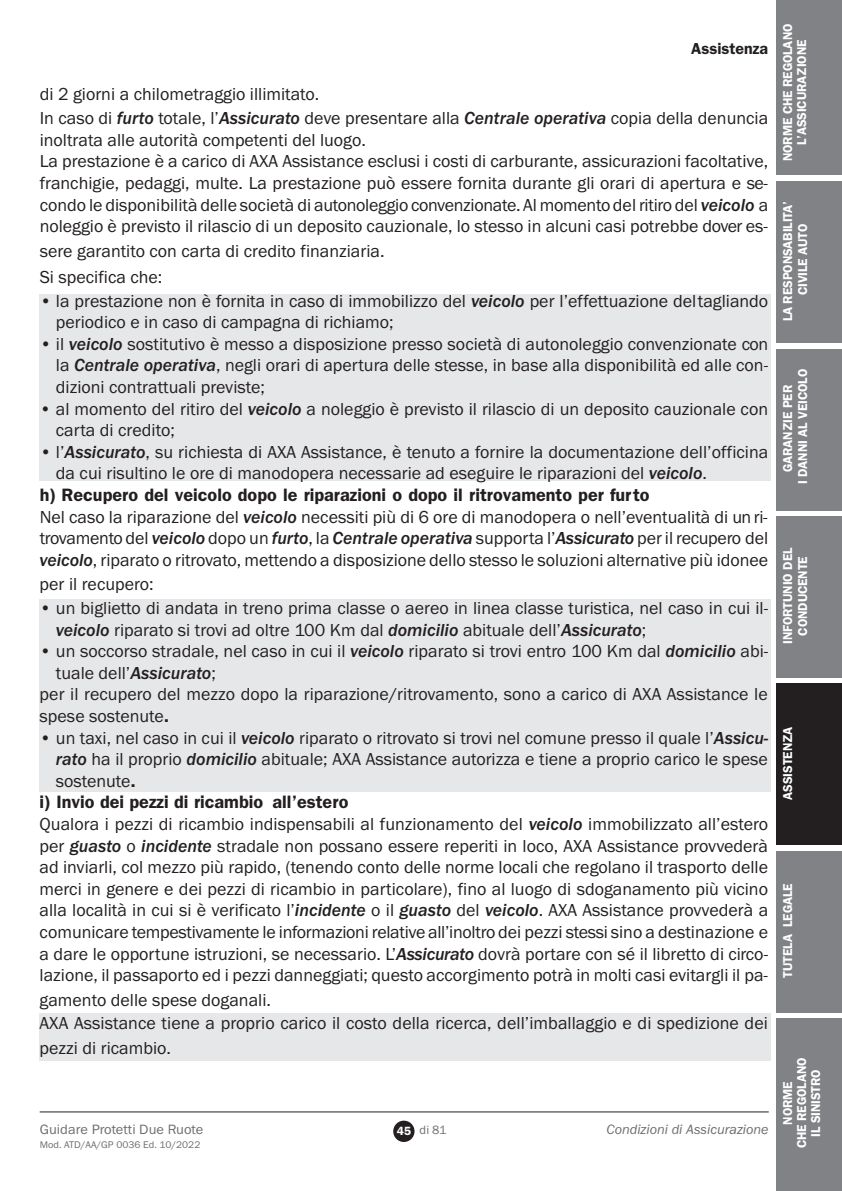
<style>
.page{position:relative;width:842px;height:1191px;background:#fff}
.page>*{position:absolute;margin:0;border:0;box-sizing:border-box;transform-origin:0 0}
.t1{font:18px/21.6px "Franklin Gothic";color:#231f20}
.t2{font:600 18px "Franklin Gothic";color:#231f20}
.t3{font:600 16px "Franklin Gothic";color:#231f20}
.t4{font:italic 14px "Franklin Gothic";color:#6c6d70}
.t5{font:14px "Franklin Gothic";color:#6c6d70}
.t6{font:600 13px/14px "Franklin Gothic";letter-spacing:-.01em;color:#fff;text-align:center}
.t7{font:12.4px "Franklin Gothic";color:#6c6d70}
.t8{font:10px "Franklin Gothic";letter-spacing:.005em;color:#6c6d70}
.s1{font-weight:500;font-style:italic}
.s2{font-weight:600}
.s3{font-weight:600;font-size:12px;color:#fff}
</style>
<div class="page">
<div style="left:40px;top:294px;width:731px;height:187px;background:#e6e7e9"></div>
<div style="left:40px;top:598px;width:731px;height:193px;background:#e6e7e9"></div>
<div style="left:40px;top:1013px;width:731px;height:47px;background:#e6e7e9"></div>
<hr style="left:40px;top:1111px;width:729px;height:1px;background:#231f20">
<div style="left:393px;top:1120px;width:21px;height:22px;background:#231f20;border-radius:50%"></div>
<div style="left:777px;top:0;width:65px;height:175px;background:#808285"></div>
<div style="left:777px;top:181px;width:65px;height:162px;background:#808285"></div>
<div style="left:777px;top:349px;width:65px;height:161px;background:#808285"></div>
<div style="left:777px;top:516px;width:65px;height:161px;background:#808285"></div>
<div style="left:777px;top:683px;width:65px;height:162px;background:#231f20"></div>
<div style="left:777px;top:850px;width:65px;height:162px;background:#808285"></div>
<div style="left:777px;top:1018px;width:65px;height:173px;background:#808285"></div>
<p class="t3" style="left:691px;top:39px;width:79px">Assistenza</p>
<p class="t1" style="left:40px;top:82px;width:730px;line-height:23.6px">di 2 giorni a chilometraggio illimitato.<br>In caso di <span class="s1">furto</span> totale, l’<span class="s1">Assicurato</span> deve presentare alla <span class="s1">Centrale operativa</span> copia della denuncia</p>
<p class="t1" style="left:40px;top:129px;width:730px">inoltrata alle autorità competenti del luogo.<br>La prestazione è a carico di AXA Assistance esclusi i costi di carburante, assicurazioni facoltative, franchigie, pedaggi, multe. La prestazione può essere fornita durante gli orari di apertura e se&shy;condo le disponibilità delle società di autonoleggio convenzionate. Al momento del ritiro del <span class="s1">veicolo</span> a noleggio è previsto il rilascio di un deposito cauzionale, lo stesso in alcuni casi potrebbe dover es-</p>
<p class="t1" style="left:40px;top:237px;width:346px;line-height:26.4px">sere garantito con carta di credito finanziaria.<br>Si specifica che:</p>
<p class="t1" style="left:56px;top:289px;width:714px;text-indent:-16px">• la prestazione non è fornita in caso di immobilizzo del <span class="s1">veicolo</span> per l’effettuazione deltagliando periodico e in caso di campagna di richiamo;</p>
<p class="t1" style="left:56px;top:333px;width:714px;text-align:justify;text-indent:-16px">• il <span class="s1">veicolo</span> sostitutivo è messo a disposizione presso società di autonoleggio convenzionate con la <span class="s1">Centrale operativa</span>, negli orari di apertura delle stesse, in base alla disponibilità ed alle con&shy;dizioni contrattuali previste;</p>
<p class="t1" style="left:56px;top:397px;width:714px;text-indent:-16px">• al momento del ritiro del <span class="s1">veicolo</span> a noleggio è previsto il rilascio di un deposito cauzionale con carta di credito;</p>
<p class="t1" style="left:40px;top:441px;width:730px">• l’<span class="s1">Assicurato</span>, su richiesta di AXA Assistance, è tenuto a fornire la documentazione dell’officina</p>
<p class="t1" style="left:56px;top:462px;width:652px">da cui risultino le ore di manodopera necessarie ad eseguire le riparazioni del <span class="s1">veicolo</span>.</p>
<p class="t2" style="left:40px;top:484px;width:611px">h) Recupero del veicolo dopo le riparazioni o dopo il ritrovamento per furto</p>
<p class="t1" style="left:40px;top:505px;width:730px">Nel caso la riparazione del <span class="s1">veicolo</span> necessiti più di 6 ore di manodopera o nell’eventualità di un ri-</p>
<p class="t1" style="left:40px;top:527px;width:730px">trovamento del <span class="s1">veicolo</span> dopo un <span class="s1">furto</span>, la <span class="s1">Centrale operativa</span> supporta l’<span class="s1">Assicurato</span> per il recupero del</p>
<p class="t1" style="left:40px;top:549px;width:730px"><span class="s1">veicolo</span>, riparato o ritrovato, mettendo a disposizione dello stesso le soluzioni alternative più idonee</p>
<p class="t1" style="left:40px;top:573px;width:115px">per il recupero:</p>
<p class="t1" style="left:56px;top:597px;width:714px;text-indent:-16px">• un biglietto di andata in treno prima classe o aereo in linea classe turistica, nel caso in cui il&shy;<span class="s1">veicolo</span> riparato si trovi ad oltre 100 Km dal <span class="s1">domicilio</span> abituale dell’<span class="s1">Assicurato</span>;</p>
<p class="t1" style="left:40px;top:640px;width:730px">• un soccorso stradale, nel caso in cui il <span class="s1">veicolo</span> riparato si trovi entro 100 Km dal <span class="s1">domicilio</span> abi-</p>
<p class="t1" style="left:56px;top:661px;width:161px">tuale dell’<span class="s1">Assicurato</span>;</p>
<p class="t1" style="left:40px;top:683px;width:730px">per il recupero del mezzo dopo la riparazione/ritrovamento, sono a carico di AXA Assistance le</p>
<p class="t1" style="left:40px;top:705px;width:131px">spese sostenute<span class="s2">.</span></p>
<p class="t1" style="left:40px;top:726px;width:730px">• un taxi, nel caso in cui il <span class="s1">veicolo</span> riparato o ritrovato si trovi nel comune presso il quale l’<span class="s1">Assicu-</span></p>
<p class="t1" style="left:56px;top:748px;width:714px"><span class="s1">rato</span> ha il proprio <span class="s1">domicilio</span> abituale; AXA Assistance autorizza e tiene a proprio carico le spese</p>
<p class="t1" style="left:56px;top:769px;width:82px">sostenute<span class="s2">.</span></p>
<p class="t2" style="left:40px;top:791px;width:310px">i) Invio dei pezzi di ricambio all’estero</p>
<p class="t1" style="left:40px;top:813px;width:730px">Qualora i pezzi di ricambio indispensabili al funzionamento del <span class="s1">veicolo</span> immobilizzato all’estero</p>
<p class="t1" style="left:40px;top:834px;width:730px">per <span class="s1">guasto</span> o <span class="s1">incidente</span> stradale non possano essere reperiti in loco, AXA Assistance provvederà</p>
<p class="t1" style="left:40px;top:856px;width:730px">ad inviarli, col mezzo più rapido, (tenendo conto delle norme locali che regolano il trasporto delle</p>
<p class="t1" style="left:40px;top:877px;width:730px">merci in genere e dei pezzi di ricambio in particolare), fino al luogo di sdoganamento più vicino</p>
<p class="t1" style="left:40px;top:899px;width:730px">alla località in cui si è verificato l’<span class="s1">incidente</span> o il <span class="s1">guasto</span> del <span class="s1">veicolo</span>. AXA Assistance provvederà a</p>
<p class="t1" style="left:40px;top:921px;width:730px">comunicare tempestivamente le informazioni relative all’inoltro dei pezzi stessi sino a destinazione e</p>
<p class="t1" style="left:40px;top:942px;width:730px">a dare le opportune istruzioni, se necessario. L’<span class="s1">Assicurato</span> dovrà portare con sé il libretto di circo-</p>
<p class="t1" style="left:40px;top:964px;width:730px">lazione, il passaporto ed i pezzi danneggiati; questo accorgimento potrà in molti casi evitargli il pa-</p>
<p class="t1" style="left:40px;top:987px;width:730px;line-height:24px">gamento delle spese doganali.<br>AXA Assistance tiene a proprio carico il costo della ricerca, dell’imballaggio e di spedizione dei pezzi di ricambio.</p>
<p class="t5" style="left:40px;top:1121px;width:165px">Guidare Protetti Due Ruote</p>
<p class="t4" style="left:606px;top:1120px;width:164px">Condizioni di Assicurazione</p>
<p class="t8" style="left:40px;top:1138px;width:162px">Mod. ATD/AA/GP 0036 Ed. 10/2022</p>
<p class="t7" style="left:397px;top:1123px;width:51px"><span class="s3">45</span> di 81</p>
<p class="t6" style="left:781px;top:161px;width:139px;rotate:-90deg">NORME CHE REGOLANO<br>L’ASSICURAZIONE</p>
<p class="t6" style="left:780px;top:321px;width:122px;line-height:14.8px;rotate:-90deg">LA RESPONSABILITA’<br>CIVILE AUTO</p>
<p class="t6" style="left:780px;top:484px;width:117px;line-height:14.8px;rotate:-90deg">GARANZIE PER<br>I DANNI AL VEICOLO</p>
<p class="t6" style="left:780px;top:644px;width:98px;line-height:14.8px;rotate:-90deg">INFORTUNIO DEL<br>CONDUCENTE</p>
<p class="t6" style="left:781px;top:799px;width:75px;rotate:-90deg">ASSISTENZA</p>
<p class="t6" style="left:781px;top:977px;width:96px;rotate:-90deg">TUTELA LEGALE</p>
<p class="t6" style="left:781px;top:1148px;width:92px;rotate:-90deg">NORME<br>CHE REGOLANO<br>IL SINISTRO</p>
</div>
